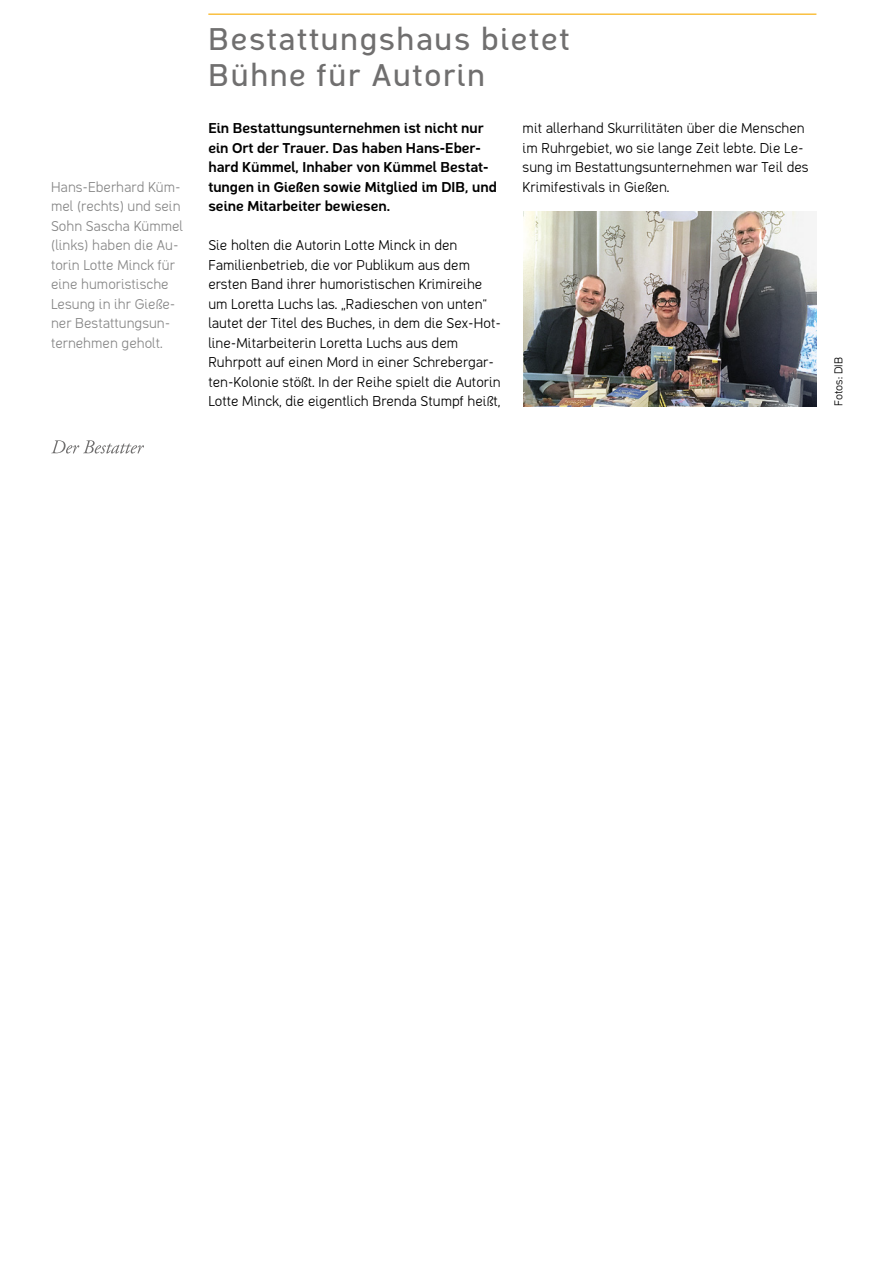
<style>
.page{position:relative;width:893px;height:1263px;background:#fff}
.page>*{position:absolute;margin:0;border:0;box-sizing:border-box;transform-origin:0 0}
.Headline{font:33px/36px "Caracas";letter-spacing:.05em;color:#706f6f}
.Fließtext{font:300 15px/19.5px "Caracas";color:#000}
.Intro{font:500 15px/19.5px "Caracas";color:#000}
.Marginalspalte{font:300 15px/19.5px "Caracas";color:#878787}
.t1{font:300 12px "Caracas";color:#000}
</style>
<div class="page">
<svg style="left:51px;top:440px;width:93px;height:13px"></svg>
<hr style="left:208px;top:14px;width:608px;height:1px;background:#f8aa00">
<img style="left:523px;top:211px;width:293px;height:195px">
<p class="Marginalspalte" style="left:51px;top:177px;width:134px">Hans-Eberhard Küm&shy;mel (rechts) und sein<br>Sohn Sascha Kümmel (links) haben die Au&shy;torin Lotte Minck für eine humoristische<br>Lesung in ihr Gieße&shy;ner Bestattungsun&shy;ternehmen geholt.</p>
<p class="Headline" style="left:208px;top:21px;width:363px">Bestattungshaus bietet<br>Bühne für Autorin</p>
<p class="Intro" style="left:208px;top:119px;width:290px">Ein Bestattungsunternehmen ist nicht nur ein Ort der Trauer. Das haben Hans-Eber&shy;hard Kümmel, Inhaber von Kümmel Bestat&shy;tungen in Gießen sowie Mitglied im DIB, und seine Mitarbeiter bewiesen.</p>
<p class="Fließtext" style="left:208px;top:236px;width:294px">Sie holten die Autorin Lotte Minck in den Familienbetrieb, die vor Publikum aus dem ersten Band ihrer humoristischen Krimireihe um Loretta Luchs las. „Radieschen von unten“ lautet der Titel des Buches, in dem die Sex-Hot&shy;line-Mitarbeiterin Loretta Luchs aus dem Ruhrpott auf einen Mord in einer Schrebergar&shy;ten-Kolonie stößt. In der Reihe spielt die Autorin Lotte Minck, die eigentlich Brenda Stumpf heißt,</p>
<p class="Fließtext" style="left:523px;top:119px;width:288px">mit allerhand Skurrilitäten über die Menschen im Ruhrgebiet, wo sie lange Zeit lebte. Die Le&shy;sung im Bestattungsunternehmen war Teil des Krimifestivals in Gießen.</p>
<p class="t1" style="left:832px;top:406px;width:51px;rotate:-90deg">Fotos: DIB</p>
</div>
